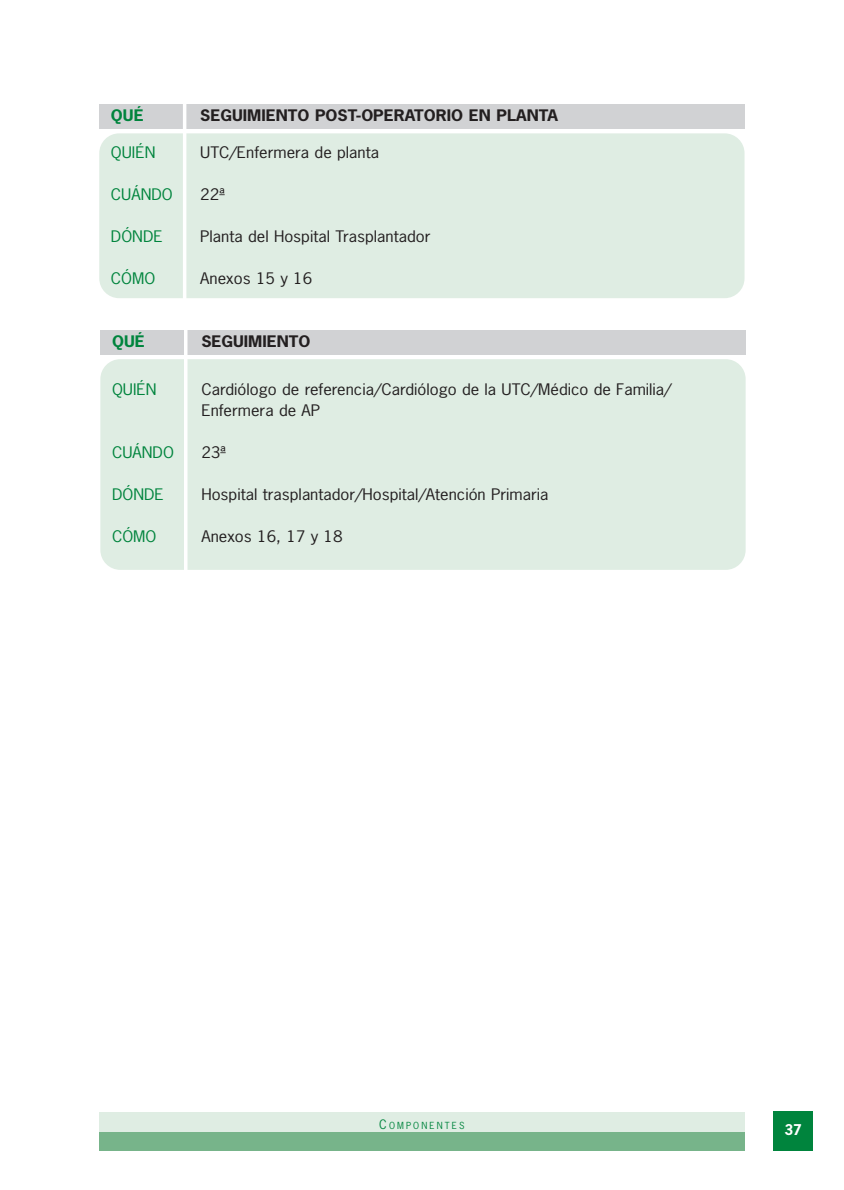
<style>
.page{position:relative;width:844px;height:1190px;background:#fff}
.page>*{position:absolute;margin:0;border:0;box-sizing:border-box;transform-origin:0 0}
.t1{font:15.05px/21px "News Gothic";color:#231f20;scale:1.11 1}
.t2{font:700 15.05px "News Gothic";color:#231f20;scale:1.11 1}
.t3{font:15.05px "News Gothic";color:#00843d;scale:1.11 1}
.t4{font:700 15.05px "News Gothic";color:#00843d;scale:1.11 1}
.t5{font:700 14px "News Gothic";color:#fff}
.t6{font:9.1px "News Gothic";letter-spacing:.23em;color:#00843d}
.s1{font-size:12.25px}
</style>
<div class="page">
<div style="left:773px;top:1111px;width:40px;height:40px;background:#00843d"></div>
<div style="left:99px;top:1131px;width:645px;height:20px;background:#77b48a"></div>
<div style="left:99px;top:1112px;width:645px;height:19px;background:#dfede3"></div>
<div style="left:99px;top:104px;width:645px;height:25px;background:#d1d2d4"></div>
<div style="left:99px;top:133px;width:645px;height:165px;background:#dfede3;border-radius:20px"></div>
<hr style="left:183px;top:101px;width:3px;height:202px;background:#fff">
<div style="left:100px;top:359px;width:645px;height:211px;background:#dfede3;border-radius:20px"></div>
<div style="left:100px;top:330px;width:645px;height:25px;background:#d1d2d4"></div>
<hr style="left:184px;top:330px;width:3px;height:245px;background:#fff">
<p class="t4" style="left:111px;top:109px;width:31px">QUÉ</p>
<p class="t2" style="left:200px;top:109px;width:324px">SEGUIMIENTO POST-OPERATORIO EN PLANTA</p>
<p class="t3" style="left:111px;top:146px;width:42px">QUIÉN</p>
<p class="t1" style="left:200px;top:143px;width:163px">UTC/Enfermera de planta</p>
<p class="t3" style="left:111px;top:188px;width:57px">CUÁNDO</p>
<p class="t1" style="left:200px;top:185px;width:24px">22ª</p>
<p class="t3" style="left:111px;top:230px;width:48px">DÓNDE</p>
<p class="t1" style="left:200px;top:227px;width:209px">Planta del Hospital Trasplantador</p>
<p class="t3" style="left:111px;top:272px;width:41px">CÓMO</p>
<p class="t1" style="left:200px;top:269px;width:102px">Anexos 15 y 16</p>
<p class="t4" style="left:112px;top:335px;width:31px">QUÉ</p>
<p class="t2" style="left:201px;top:335px;width:100px">SEGUIMIENTO</p>
<p class="t3" style="left:112px;top:383px;width:42px">QUIÉN</p>
<p class="t1" style="left:201px;top:380px;width:425px">Cardiólogo de referencia/Cardiólogo de la UTC/Médico de Familia/<br>Enfermera de AP</p>
<p class="t3" style="left:112px;top:446px;width:57px">CUÁNDO</p>
<p class="t1" style="left:201px;top:443px;width:24px">23ª</p>
<p class="t3" style="left:112px;top:488px;width:48px">DÓNDE</p>
<p class="t1" style="left:201px;top:485px;width:314px">Hospital trasplantador/Hospital/Atención Primaria</p>
<p class="t3" style="left:112px;top:530px;width:41px">CÓMO</p>
<p class="t1" style="left:201px;top:527px;width:129px">Anexos 16, 17 y 18</p>
<p class="t6" style="left:379px;top:1122px;width:87px"><span class="s1">C</span>OMPONENTES</p>
<p class="t5" style="left:784px;top:1124px;width:19px">37</p>
</div>
